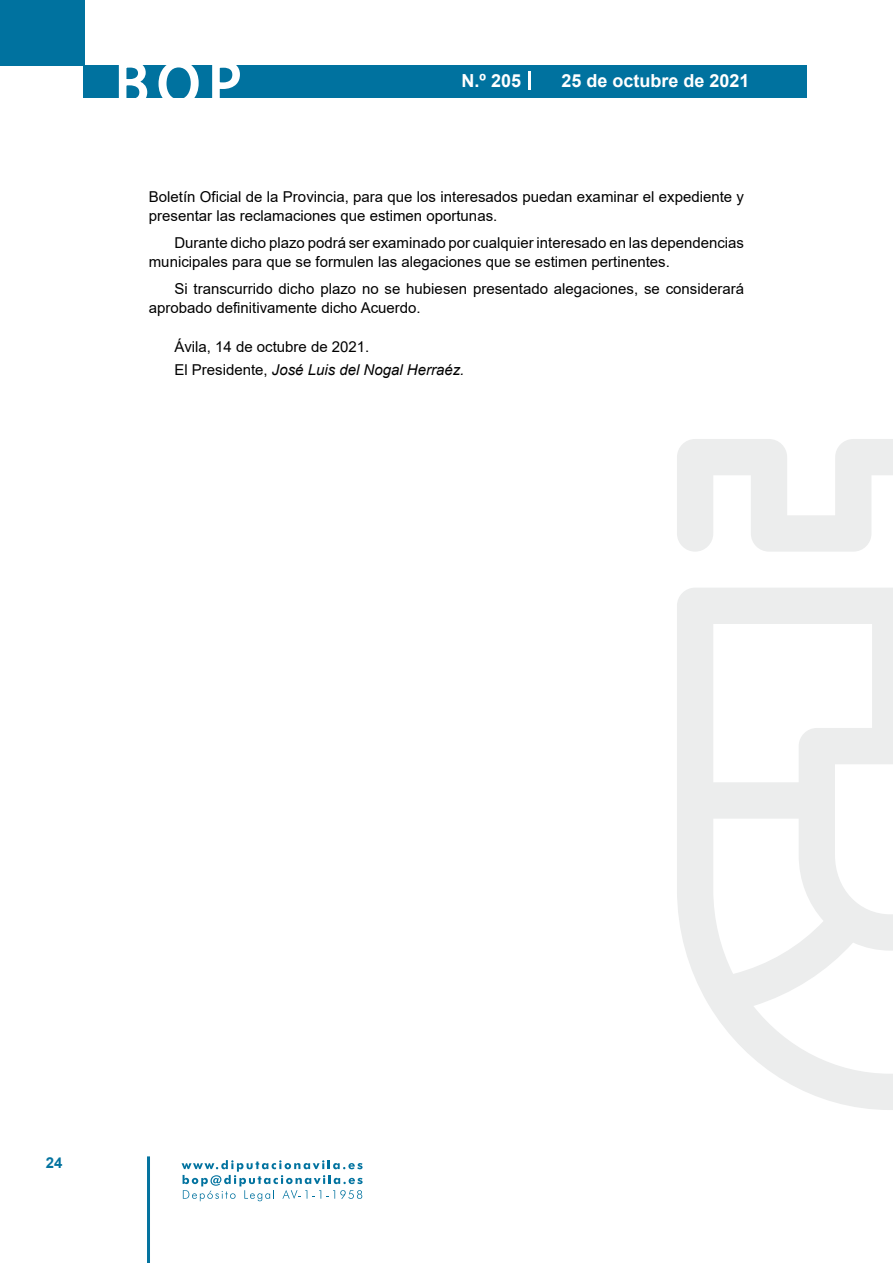
<style>
.page{position:relative;width:893px;height:1263px;background:#fff}
.page>*{position:absolute;margin:0;border:0;box-sizing:border-box;transform-origin:0 0}
.t1{font:500 61.5px "Avant Garde";color:#fff}
.t2{font:700 18px "Arial";color:#fff}
.t3{font:15px/18.8px "Arial";color:#000}
.t4{font:700 15px "Arial";color:#04739f}
.s1{font-style:italic}
</style>
<div class="page">
<div style="left:0;top:0;width:85px;height:65px;background:#00729f"></div>
<div style="left:84px;top:65px;width:723px;height:33px;background:#00729f"></div>
<svg style="left:118px;top:65px;width:30px;height:33px"></svg>
<svg style="left:158px;top:65px;width:41px;height:33px"></svg>
<svg style="left:212px;top:65px;width:28px;height:33px"></svg>
<svg style="left:182px;top:1160px;width:181px;height:41px"></svg>
<hr style="left:147px;top:1156px;width:3px;height:107px;background:#04739f">
<svg style="left:529px;top:71px;width:2px;height:19px"></svg>
<svg style="left:677px;top:439px;width:216px;height:671px"></svg>
<h1 class="t1" style="left:115px;top:46px;width:128px">BOP</h1>
<p class="t2" style="left:462px;top:68px;width:61px">N.º 205</p>
<p class="t2" style="left:561px;top:68px;width:190px">25 de octubre de 2021</p>
<p class="t3" style="left:149px;top:188px;width:597px">Boletín Oficial de la Provincia, para que los interesados puedan examinar el expediente y presentar las reclamaciones que estimen oportunas.</p>
<p class="t3" style="left:149px;top:234px;width:597px;text-indent:26px">Durante dicho plazo podrá ser examinado por cualquier interesado en las dependencias municipales para que se formulen las alegaciones que se estimen pertinentes.</p>
<p class="t3" style="left:149px;top:280px;width:597px;text-indent:26px">Si transcurrido dicho plazo no se hubiesen presentado alegaciones, se considerará aprobado definitivamente dicho Acuerdo.</p>
<p class="t3" style="left:174px;top:336px;width:292px;line-height:22.2px">Ávila, 14 de octubre de 2021.<br>El Presidente, <span class="s1">José Luis del Nogal Herraéz.</span></p>
<p class="t4" style="left:46px;top:1152px;width:18px">24</p>
</div>
